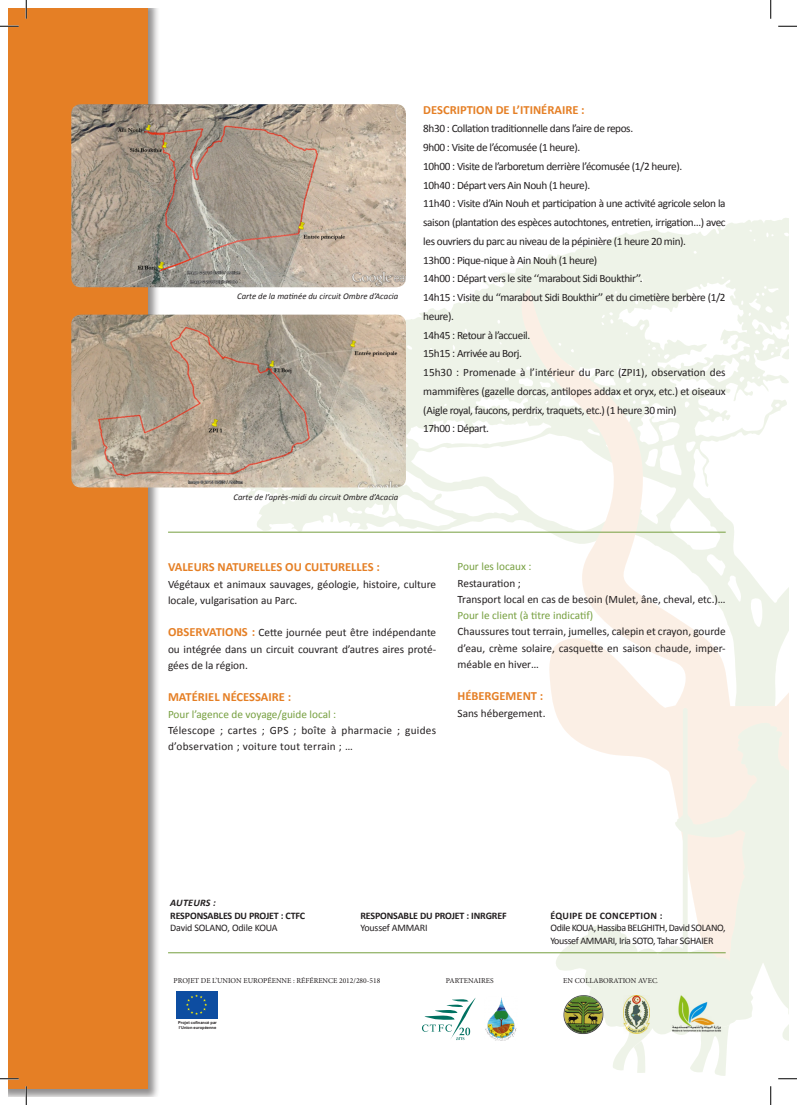
<style>
.page{position:relative;width:797px;height:1105px;background:#fff}
.page>*{position:absolute;margin:0;border:0;box-sizing:border-box;transform-origin:0 0}
.t1{font:700 12.5px "Calibri";color:#e57f25}
.t2{font:11.25px/18.8px "Calibri";letter-spacing:-.035em;color:#231f20;text-align:justify}
.t3{font:11.25px/16.2px "Calibri";color:#231f20}
.t4{font:11.25px/16.2px "Calibri";letter-spacing:.025em;color:#231f20}
.t5{font:11.25px "Calibri";color:#769f3f}
.t6{font:11.25px "Calibri";letter-spacing:-.01em;color:#231f20}
.t7{font:10px/12.5px "Calibri";letter-spacing:-.035em;color:#231f20}
.t8{font:700 10px "Calibri";letter-spacing:-.015em;color:#231f20}
.t9{font:10px "Calibri";letter-spacing:-.015em;color:#231f20}
.t10{font:700 10px "Calibri";letter-spacing:.025em;color:#231f20}
.t11{font:italic 700 10px "Calibri";letter-spacing:.025em;color:#231f20}
.t12{font:italic 8.75px "Calibri";color:#231f20}
.t13{font:7.5px "Minion Pro";color:#231f20}
.t14{font:700 4px "Arial";color:#231f20}
.s1{font-weight:700;font-size:12.5px;color:#e57f25}
</style>
<div class="page">
<div style="left:9px;top:9px;width:151px;height:1087px;background:#231f20;opacity:.5"></div>
<div style="left:9px;top:9px;width:139px;height:1080px;background:#e57f25"></div>
<svg style="left:201px;top:218px;width:587px;height:314px;fill:#f2f5ec"></svg>
<svg style="left:507px;top:288px;width:44px;height:666px"></svg>
<img style="left:71px;top:104px;width:335px;height:183px">
<img style="left:71px;top:315px;width:335px;height:172px">
<hr style="left:168px;top:532px;width:557px;height:1px;background:#769f3f">
<hr style="left:168px;top:952px;width:557px;height:1px;background:#769f3f">
<svg style="left:176px;top:991px;width:42px;height:28px"></svg>
<div style="left:175px;top:991px;width:42px;height:27px;background:#0d4da1"></div>
<svg style="left:186px;top:994px;width:21px;height:21px"></svg>
<img style="left:485px;top:997px;width:32px;height:43px">
<svg style="left:422px;top:998px;width:53px;height:42px"></svg>
<svg style="left:0;top:25px;width:19px;height:2px"></svg>
<svg style="left:778px;top:25px;width:19px;height:2px"></svg>
<svg style="left:0;top:1078px;width:19px;height:1px"></svg>
<svg style="left:551px;top:286px;width:246px;height:793px"></svg>
<svg style="left:25px;top:0;width:2px;height:19px"></svg>
<svg style="left:25px;top:1086px;width:2px;height:19px"></svg>
<svg style="left:770px;top:0;width:1px;height:19px"></svg>
<svg style="left:770px;top:1086px;width:1px;height:19px"></svg>
<p class="t12" style="left:237px;top:290px;width:163px">Carte de la matinée du circuit Ombre d’Acacia</p>
<p class="t12" style="left:233px;top:491px;width:166px">Carte de l’après-midi du circuit Ombre d’Acacia</p>
<p class="t1" style="left:423px;top:101px;width:163px">DESCRIPTION DE L’ITINÉRAIRE :</p>
<p class="t2" style="left:423px;top:119px;width:211px">8h30 : Collation traditionnelle dans l’aire de repos.</p>
<p class="t2" style="left:423px;top:138px;width:158px">9h00 : Visite de l’écomusée (1 heure).</p>
<p class="t2" style="left:423px;top:157px;width:260px">10h00 : Visite de l’arboretum derrière l’écomusée (1/2 heure).</p>
<p class="t2" style="left:423px;top:176px;width:168px">10h40 : Départ vers Ain Nouh (1 heure).</p>
<p class="t2" style="left:423px;top:194px;width:304px">11h40 : Visite d’Ain Nouh et participation à une activité agricole selon la saison (plantation des espèces autochtones, entretien, irrigation…) avec les ouvriers du parc au niveau de la pépinière (1 heure 20 min).</p>
<p class="t2" style="left:423px;top:251px;width:176px">13h00 : Pique-nique à Ain Nouh (1 heure)</p>
<p class="t2" style="left:423px;top:269px;width:221px">14h00 : Départ vers le site ‘‘marabout Sidi Boukthir’’.</p>
<p class="t2" style="left:423px;top:288px;width:304px">14h15 : Visite du ‘‘marabout Sidi Boukthir’’ et du cimetière berbère (1/2 heure).</p>
<p class="t2" style="left:423px;top:326px;width:108px">14h45 : Retour à l’accueil.</p>
<p class="t2" style="left:423px;top:344px;width:100px">15h15 : Arrivée au Borj.</p>
<p class="t2" style="left:423px;top:363px;width:304px">15h30 : Promenade à l’intérieur du Parc (ZPI1), observation des mammifères (gazelle dorcas, antilopes addax et oryx, etc.) et oiseaux (Aigle royal, faucons, perdrix, traquets, etc.) (1 heure 30 min)</p>
<p class="t2" style="left:423px;top:419px;width:67px">17h00 : Départ.</p>
<p class="t1" style="left:168px;top:559px;width:213px">VALEURS NATURELLES OU CULTURELLES :</p>
<p class="t3" style="left:168px;top:576px;width:270px">Végétaux et animaux sauvages, géologie, histoire, culture locale, vulgarisation au Parc.</p>
<p class="t2" style="left:168px;top:624px;width:270px;line-height:16.2px"><span class="s1">OBSERVATIONS :</span> Cette journée peut être indépendante ou intégrée dans un circuit couvrant d’autres aires proté&shy;gées de la région.</p>
<p class="t1" style="left:168px;top:689px;width:125px">MATÉRIEL NÉCESSAIRE :</p>
<p class="t5" style="left:168px;top:707px;width:170px">Pour l’agence de voyage/guide local :</p>
<p class="t4" style="left:168px;top:722px;width:270px">Télescope ; cartes ; GPS ; boîte à pharmacie ; guides d’observation ; voiture tout terrain ; …</p>
<p class="t5" style="left:457px;top:560px;width:75px">Pour les locaux :</p>
<p class="t6" style="left:457px;top:576px;width:65px">Restauration ;</p>
<p class="t3" style="left:457px;top:591px;width:270px">Transport local en cas de besoin (Mulet, âne, cheval, etc.)…</p>
<p class="t5" style="left:457px;top:608px;width:137px">Pour le client (à titre indicatif)</p>
<p class="t2" style="left:457px;top:624px;width:270px;line-height:16.2px">Chaussures tout terrain, jumelles, calepin et crayon, gourde d’eau, crème solaire, casquette en saison chaude, imper&shy;méable en hiver…</p>
<p class="t1" style="left:457px;top:688px;width:87px">HÉBERGEMENT :</p>
<p class="t3" style="left:457px;top:705px;width:89px">Sans hébergement.</p>
<p class="t11" style="left:170px;top:896px;width:47px">AUTEURS :</p>
<p class="t8" style="left:170px;top:909px;width:137px">RESPONSABLES DU PROJET : CTFC</p>
<p class="t9" style="left:170px;top:921px;width:109px">David SOLANO, Odile KOUA</p>
<p class="t8" style="left:360px;top:909px;width:148px">RESPONSABLE DU PROJET : INRGREF</p>
<p class="t9" style="left:360px;top:921px;width:69px">Youssef AMMARI</p>
<p class="t10" style="left:550px;top:909px;width:113px">ÉQUIPE DE CONCEPTION :</p>
<p class="t7" style="left:550px;top:922px;width:177px">Odile KOUA, Hassiba BELGHITH, David SOLANO,<br>Youssef AMMARI, Iria SOTO, Tahar SGHAIER</p>
<p class="t13" style="left:174px;top:975px;width:208px">PROJET DE L’UNION EUROPÉENNE : RÉFÉRENCE 2012/280-518</p>
<p class="t13" style="left:563px;top:975px;width:95px">EN COLLABORATION AVEC</p>
<p class="t14" style="left:178px;top:1020px;width:40px">Projet cofinancé par</p>
<p class="t14" style="left:179px;top:1024px;width:39px">l’Union européenne</p>
<p class="t13" style="left:446px;top:975px;width:49px">PARTENAIRES</p>
</div>
